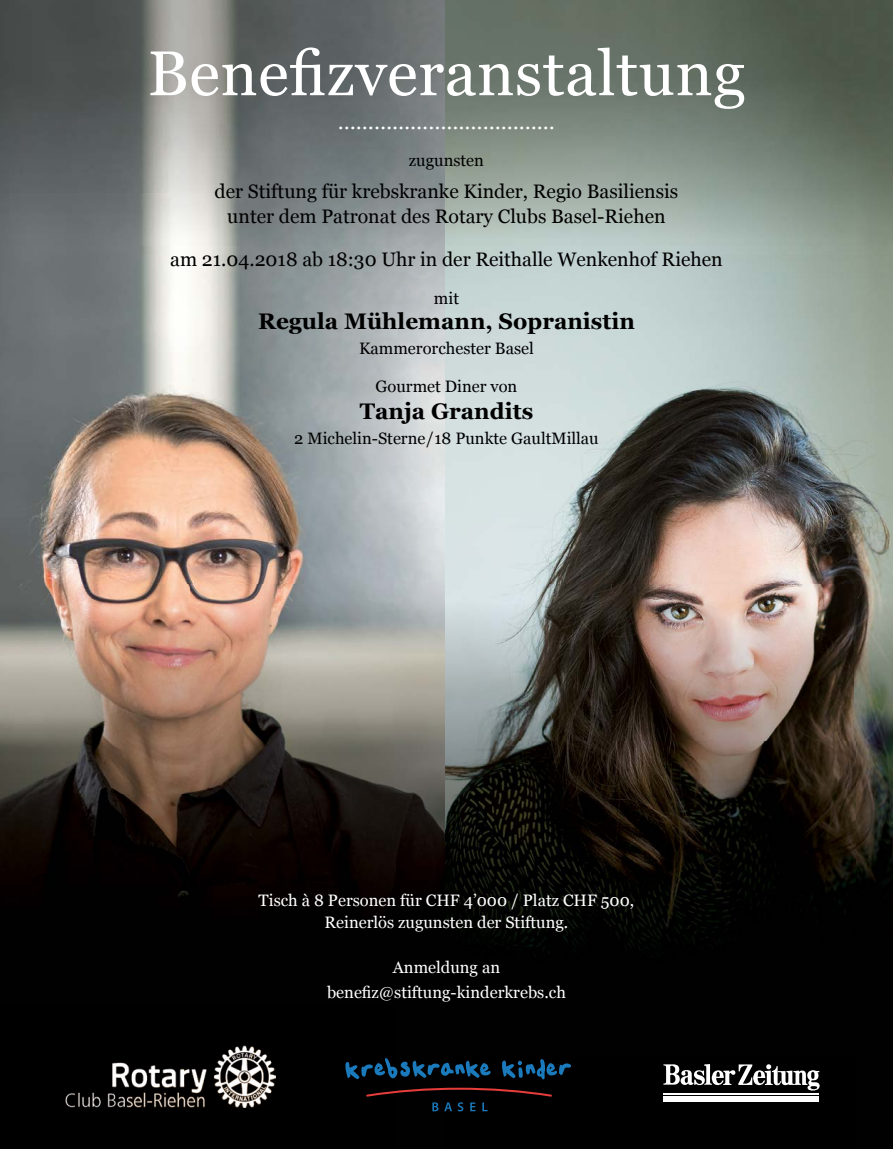
<style>
.page{position:relative;width:893px;height:1149px;background:#fff}
.page>*{position:absolute;margin:0;border:0;box-sizing:border-box;transform-origin:0 0}
.t1{font:63px "Georgia";letter-spacing:.01em;color:#fff}
.t2{font:700 22.5px "Georgia";color:#000}
.t3{font:22.5px "Georgia";color:#fff}
.t4{font:19.5px/24.9px "Georgia";color:#000;text-align:center}
.t5{font:16.5px/22.5px "Georgia";color:#fff;text-align:center}
.t6{font:16.5px "Georgia";color:#000}
</style>
<div class="page">
<img style="left:0;top:0;width:893px;height:1148px">
<svg style="left:366px;top:1087px;width:186px;height:23px;background:#15080a"></svg>
<svg style="left:502px;top:1058px;width:69px;height:20px"></svg>
<svg style="left:345px;top:1057px;width:146px;height:21px;background:#092940"></svg>
<img style="left:66px;top:1045px;width:209px;height:62px">
<hr style="left:663px;top:1092px;width:156px;height:1px;background:#fff">
<div style="left:663px;top:1095px;width:156px;height:6px;background:#fff"></div>
<svg style="left:663px;top:1063px;width:157px;height:27px"></svg>
<h1 class="t1" style="left:148px;top:27px;width:599px">Benefizveranstaltung</h1>
<p class="t3" style="left:338px;top:105px;width:219px">………………………………</p>
<p class="t6" style="left:409px;top:148px;width:76px">zugunsten</p>
<p class="t4" style="left:215px;top:177px;width:465px">der Stiftung für krebskranke Kinder, Regio Basiliensis unter dem Patronat des Rotary Clubs Basel-Riehen</p>
<p class="t4" style="left:170px;top:246px;width:554px">am 21.04.2018 ab 18:30 Uhr in der Reithalle Wenkenhof Riehen</p>
<p class="t6" style="left:434px;top:286px;width:27px">mit</p>
<p class="t2" style="left:258px;top:304px;width:378px">Regula Mühlemann, Sopranistin</p>
<p class="t6" style="left:359px;top:336px;width:176px">Kammerorchester Basel</p>
<p class="t6" style="left:376px;top:374px;width:143px">Gourmet Diner von</p>
<p class="t2" style="left:360px;top:394px;width:175px">Tanja Grandits</p>
<p class="t6" style="left:294px;top:426px;width:306px">2 Michelin-Sterne/18 Punkte GaultMillau</p>
<p class="t5" style="left:259px;top:887px;width:377px">Tisch à 8 Personen für CHF 4’000 / Platz CHF 500,<br>Reinerlös zugunsten der Stiftung.</p>
<p class="t5" style="left:327px;top:954px;width:240px;line-height:24.9px">Anmeldung an benefiz@stiftung-kinderkrebs.ch</p>
</div>
